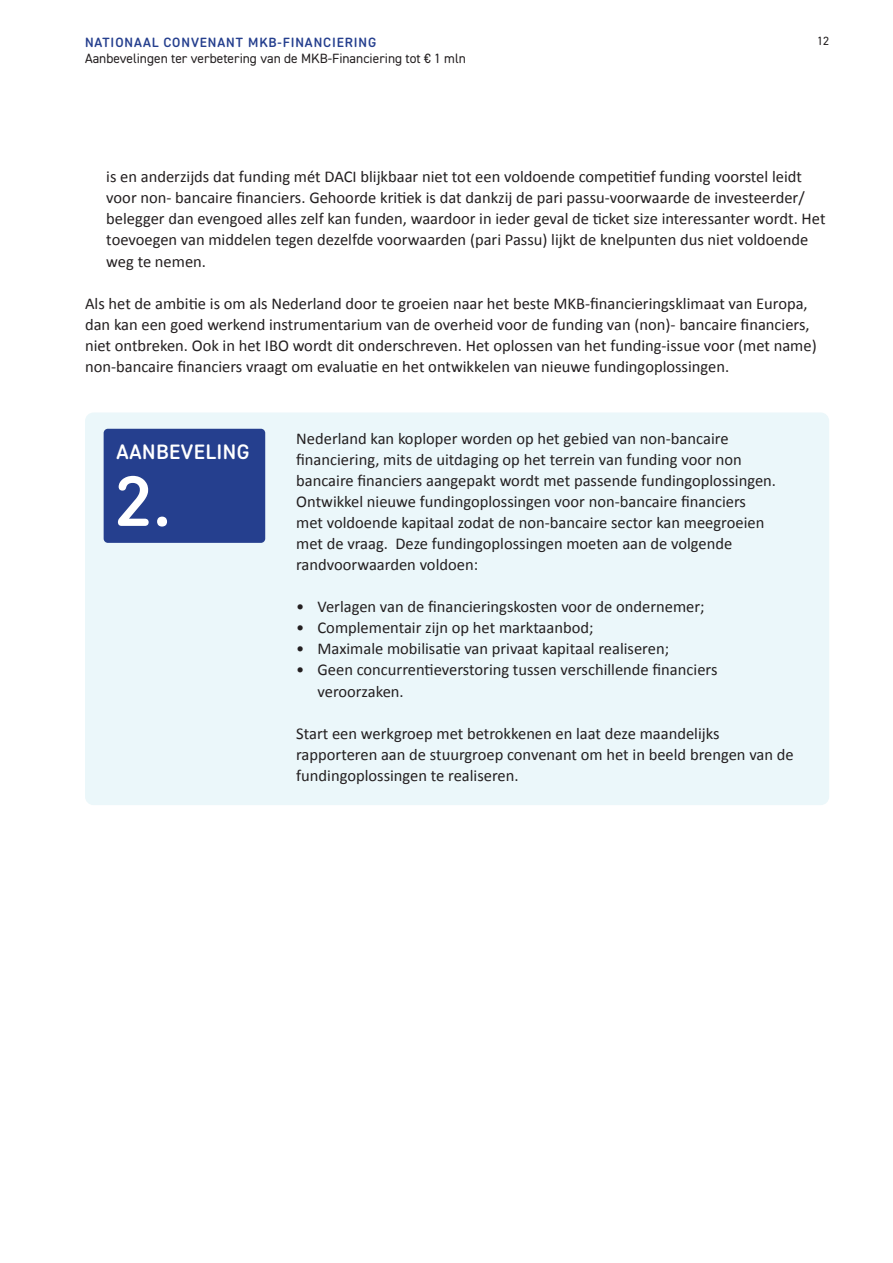
<style>
.page{position:relative;width:893px;height:1263px;background:#fff}
.page>*{position:absolute;margin:0;border:0;box-sizing:border-box;transform-origin:0 0}
.t1{font:71.55px "DIN2014 Rounded VF";color:#fff}
.t2{font:21px "DIN2014 Rounded VF";letter-spacing:.02em;color:#fff}
.t3{font:16.5px/21px "Calibri";color:#231f20}
.t4{font:13.5px "DIN2014 Rounded VF";color:#231f20}
.t5{font:13.5px "DIN2014 Rounded VF";letter-spacing:.06em;color:#253f8e}
.t6{font:12px "DIN2014 Rounded VF";color:#231f20}
</style>
<div class="page">
<div style="left:85px;top:412px;width:744px;height:393px;background:#ebf7fa;border-radius:9px"></div>
<div style="left:104px;top:429px;width:161px;height:114px;background:#253f8e;border-radius:4px"></div>
<p class="t5" style="left:85px;top:34px;width:293px">NATIONAAL CONVENANT MKB-FINANCIERING</p>
<p class="t4" style="left:85px;top:50px;width:382px">Aanbevelingen ter verbetering van de MKB-Financiering tot € 1 mln</p>
<p class="t6" style="left:817px;top:34px;width:13px">12</p>
<p class="t3" style="left:106px;top:167px;width:721px">is en anderzijds dat funding mét DACI blijkbaar niet tot een voldoende competitief funding voorstel leidt voor non- bancaire financiers. Gehoorde kritiek is dat dankzij de pari passu-voorwaarde de investeerder/ belegger dan evengoed alles zelf kan funden, waardoor in ieder geval de ticket size interessanter wordt. Het toevoegen van middelen tegen dezelfde voorwaarden (pari Passu) lijkt de knelpunten dus niet voldoende weg te nemen.</p>
<p class="t3" style="left:85px;top:293px;width:733px">Als het de ambitie is om als Nederland door te groeien naar het beste MKB-financieringsklimaat van Europa, dan kan een goed werkend instrumentarium van de overheid voor de funding van (non)- bancaire financiers, niet ontbreken. Ook in het IBO wordt dit onderschreven. Het oplossen van het funding-issue voor (met name) non-bancaire financiers vraagt om evaluatie en het ontwikkelen van nieuwe fundingoplossingen.</p>
<p class="t2" style="left:116px;top:438px;width:135px">AANBEVELING</p>
<h1 class="t1" style="left:115px;top:456px;width:58px">2.</h1>
<p class="t3" style="left:296px;top:428px;width:481px">Nederland kan koploper worden op het gebied van non-bancaire financiering, mits de uitdaging op het terrein van funding voor non bancaire financiers aangepakt wordt met passende fundingoplossingen.<br>Ontwikkel nieuwe fundingoplossingen voor non-bancaire financiers met voldoende kapitaal zodat de non-bancaire sector kan meegroeien met de vraag. Deze fundingoplossingen moeten aan de volgende randvoorwaarden voldoen:</p>
<p class="t3" style="left:296px;top:596px;width:410px">• Verlagen van de financieringskosten voor de ondernemer;</p>
<p class="t3" style="left:296px;top:617px;width:299px">• Complementair zijn op het marktaanbod;</p>
<p class="t3" style="left:296px;top:638px;width:374px">• Maximale mobilisatie van privaat kapitaal realiseren;</p>
<p class="t3" style="left:317px;top:659px;width:401px;text-indent:-21px">• Geen concurrentieverstoring tussen verschillende financiers veroorzaken.</p>
<p class="t3" style="left:296px;top:722px;width:499px">Start een werkgroep met betrokkenen en laat deze maandelijks rapporteren aan de stuurgroep convenant om het in beeld brengen van de fundingoplossingen te realiseren.</p>
</div>
